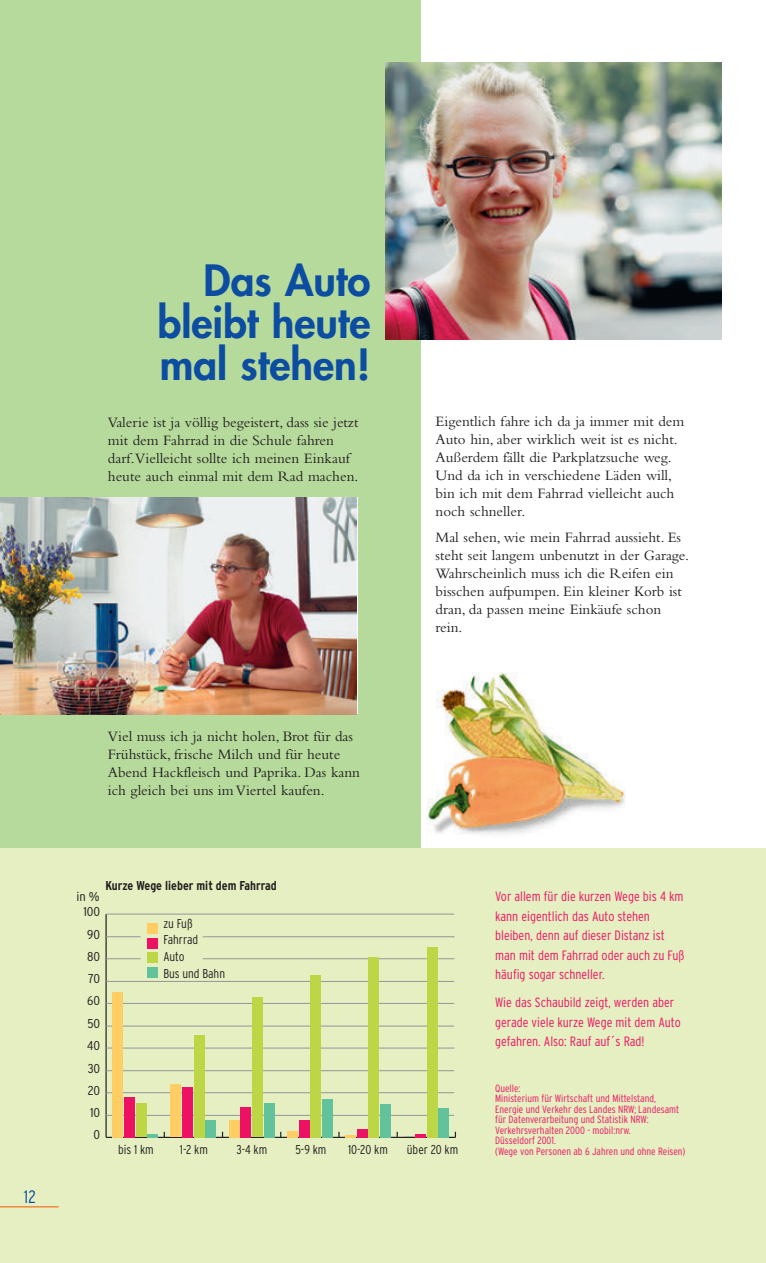
<style>
.page{position:relative;width:766px;height:1263px;background:#fff}
.page>*{position:absolute;margin:0;border:0;box-sizing:border-box;transform-origin:0 0}
.t1{font:800 42px/42px "Futura";color:#0d4da1;text-align:justify}
.t2{font:300 condensed 18px "Interstate";color:#0d4da1}
.t3{font:15px/18px "Bembo";color:#231f20}
.t4{font:300 condensed 13.5px/19.5px "Interstate";color:#ec1163}
.t5{font:300 condensed 12.9px/16.6px "Interstate";color:#231f20}
.t6{font:700 condensed 12.9px "Interstate";color:#231f20}
.t7{font:300 condensed 12.9px "Interstate";color:#231f20;scale:1.11 1}
.t8{font:300 condensed 10.5px/10.5px "Interstate";color:#ec1163}
</style>
<div class="page">
<img style="left:420px;top:664px;width:205px;height:184px">
<div style="left:0;top:0;width:420px;height:1263px;background:#b6da9b"></div>
<div style="left:0;top:848px;width:765px;height:415px;background:#e6efc1"></div>
<hr style="left:106px;top:1137px;width:349px;height:1px;background:#231f20">
<hr style="left:105px;top:914px;width:2px;height:223px;background:#231f20">
<hr style="left:106px;top:1092px;width:348px;height:1px;background:#939598">
<hr style="left:106px;top:1048px;width:348px;height:1px;background:#939598">
<hr style="left:106px;top:1003px;width:348px;height:1px;background:#939598">
<hr style="left:106px;top:958px;width:35px;height:1px;background:#939598">
<hr style="left:106px;top:914px;width:348px;height:1px;background:#939598">
<hr style="left:106px;top:1115px;width:348px;height:1px;background:#939598">
<hr style="left:106px;top:1070px;width:348px;height:1px;background:#939598">
<hr style="left:106px;top:1026px;width:348px;height:1px;background:#939598">
<hr style="left:106px;top:981px;width:348px;height:1px;background:#939598">
<hr style="left:106px;top:936px;width:34px;height:1px;background:#939598">
<hr style="left:202px;top:936px;width:252px;height:1px;background:#939598">
<hr style="left:202px;top:958px;width:252px;height:1px;background:#939598">
<svg style="left:147px;top:1134px;width:11px;height:3px"></svg>
<div style="left:205px;top:1120px;width:11px;height:17px;background:#61c29c"></div>
<div style="left:264px;top:1103px;width:10px;height:34px;background:#61c29c"></div>
<div style="left:322px;top:1099px;width:10px;height:38px;background:#61c29c"></div>
<div style="left:380px;top:1104px;width:10px;height:33px;background:#61c29c"></div>
<div style="left:438px;top:1108px;width:11px;height:29px;background:#61c29c"></div>
<div style="left:136px;top:1103px;width:10px;height:34px;background:#bcd646"></div>
<div style="left:194px;top:1035px;width:10px;height:102px;background:#bcd646"></div>
<div style="left:252px;top:997px;width:11px;height:140px;background:#bcd646"></div>
<div style="left:310px;top:975px;width:11px;height:162px;background:#bcd646"></div>
<div style="left:368px;top:957px;width:11px;height:180px;background:#bcd646"></div>
<div style="left:427px;top:947px;width:10px;height:190px;background:#bcd646"></div>
<div style="left:124px;top:1097px;width:11px;height:40px;background:#ec1163"></div>
<div style="left:182px;top:1087px;width:11px;height:50px;background:#ec1163"></div>
<div style="left:240px;top:1107px;width:11px;height:30px;background:#ec1163"></div>
<div style="left:299px;top:1120px;width:10px;height:17px;background:#ec1163"></div>
<div style="left:357px;top:1129px;width:10px;height:8px;background:#ec1163"></div>
<div style="left:112px;top:992px;width:11px;height:145px;background:#fecd64"></div>
<div style="left:171px;top:1084px;width:10px;height:53px;background:#fecd64"></div>
<div style="left:229px;top:1120px;width:10px;height:17px;background:#fecd64"></div>
<div style="left:147px;top:968px;width:10px;height:10px;background:#61c29c"></div>
<div style="left:147px;top:953px;width:10px;height:10px;background:#bcd646"></div>
<div style="left:147px;top:938px;width:10px;height:10px;background:#ec1163"></div>
<div style="left:147px;top:923px;width:10px;height:10px;background:#fecd64"></div>
<div style="left:287px;top:1131px;width:10px;height:6px;background:#fecd64"></div>
<svg style="left:345px;top:1135px;width:11px;height:2px"></svg>
<svg style="left:403px;top:1134px;width:22px;height:4px"></svg>
<hr style="left:0;top:1206px;width:59px;height:1px;background:#f36e21">
<img style="left:385px;top:63px;width:336px;height:277px">
<img style="left:0;top:497px;width:357px;height:217px">
<p class="t2" style="left:24px;top:1187px;width:13px">12</p>
<h1 class="t1" style="left:157px;top:259px;width:214px;text-indent:46px">Das Auto bleibt heute mal stehen!</h1>
<p class="t3" style="left:108px;top:413px;width:252px">Valerie ist ja völlig begeistert, dass sie jetzt mit dem Fahrrad in die Schule fahren darf.Vielleicht sollte ich meinen Einkauf heute auch einmal mit dem Rad machen.</p>
<p class="t3" style="left:108px;top:726px;width:254px">Viel muss ich ja nicht holen, Brot für das Frühstück, frische Milch und für heute Abend Hackfleisch und Paprika. Das kann ich gleich bei uns im Viertel kaufen.</p>
<p class="t3" style="left:435px;top:412px;width:250px">Eigentlich fahre ich da ja immer mit dem Auto hin, aber wirklich weit ist es nicht.<br>Außerdem fällt die Parkplatzsuche weg.<br>Und da ich in verschiedene Läden will, bin ich mit dem Fahrrad vielleicht auch noch schneller.</p>
<p class="t3" style="left:435px;top:528px;width:255px">Mal sehen, wie mein Fahrrad aussieht. Es steht seit langem unbenutzt in der Garage.<br>Wahrscheinlich muss ich die Reifen ein bisschen aufpumpen. Ein kleiner Korb ist dran, da passen meine Einkäufe schon rein.</p>
<p class="t6" style="left:105px;top:878px;width:173px">Kurze Wege lieber mit dem Fahrrad</p>
<p class="t7" style="left:76px;top:889px;width:22px">in %</p>
<p class="t7" style="left:83px;top:904px;width:17px">100</p>
<p class="t7" style="left:87px;top:927px;width:13px">90</p>
<p class="t7" style="left:87px;top:949px;width:13px">80</p>
<p class="t7" style="left:88px;top:971px;width:12px">70</p>
<p class="t7" style="left:87px;top:993px;width:13px">60</p>
<p class="t7" style="left:87px;top:1016px;width:13px">50</p>
<p class="t7" style="left:87px;top:1038px;width:13px">40</p>
<p class="t7" style="left:88px;top:1061px;width:13px">30</p>
<p class="t7" style="left:88px;top:1083px;width:13px">20</p>
<p class="t7" style="left:90px;top:1105px;width:11px">10</p>
<p class="t7" style="left:94px;top:1127px;width:7px">0</p>
<p class="t5" style="left:163px;top:915px;width:63px">zu Fuß<br>Fahrrad<br>Auto<br>Bus und Bahn</p>
<p class="t5" style="left:118px;top:1140px;width:37px">bis 1 km</p>
<p class="t5" style="left:180px;top:1140px;width:29px">1-2 km</p>
<p class="t5" style="left:236px;top:1140px;width:32px">3-4 km</p>
<p class="t5" style="left:295px;top:1140px;width:33px">5-9 km</p>
<p class="t5" style="left:348px;top:1140px;width:41px">10-20 km</p>
<p class="t5" style="left:407px;top:1140px;width:53px">über 20 km</p>
<p class="t4" style="left:495px;top:887px;width:191px">Vor allem für die kurzen Wege bis 4 km kann eigentlich das Auto stehen bleiben, denn auf dieser Distanz ist man mit dem Fahrrad oder auch zu Fuß häufig sogar schneller.</p>
<p class="t4" style="left:495px;top:993px;width:187px">Wie das Schaubild zeigt, werden aber gerade viele kurze Wege mit dem Auto gefahren. Also: Rauf auf´s Rad!</p>
<p class="t8" style="left:495px;top:1083px;width:192px">Quelle:<br>Ministerium für Wirtschaft und Mittelstand, Energie und Verkehr des Landes NRW; Landesamt für Datenverarbeitung und Statistik NRW:<br>Verkehrsverhalten 2000 - mobil:nrw.<br>Düsseldorf 2001.<br>(Wege von Personen ab 6 Jahren und ohne Reisen)</p>
</div>
